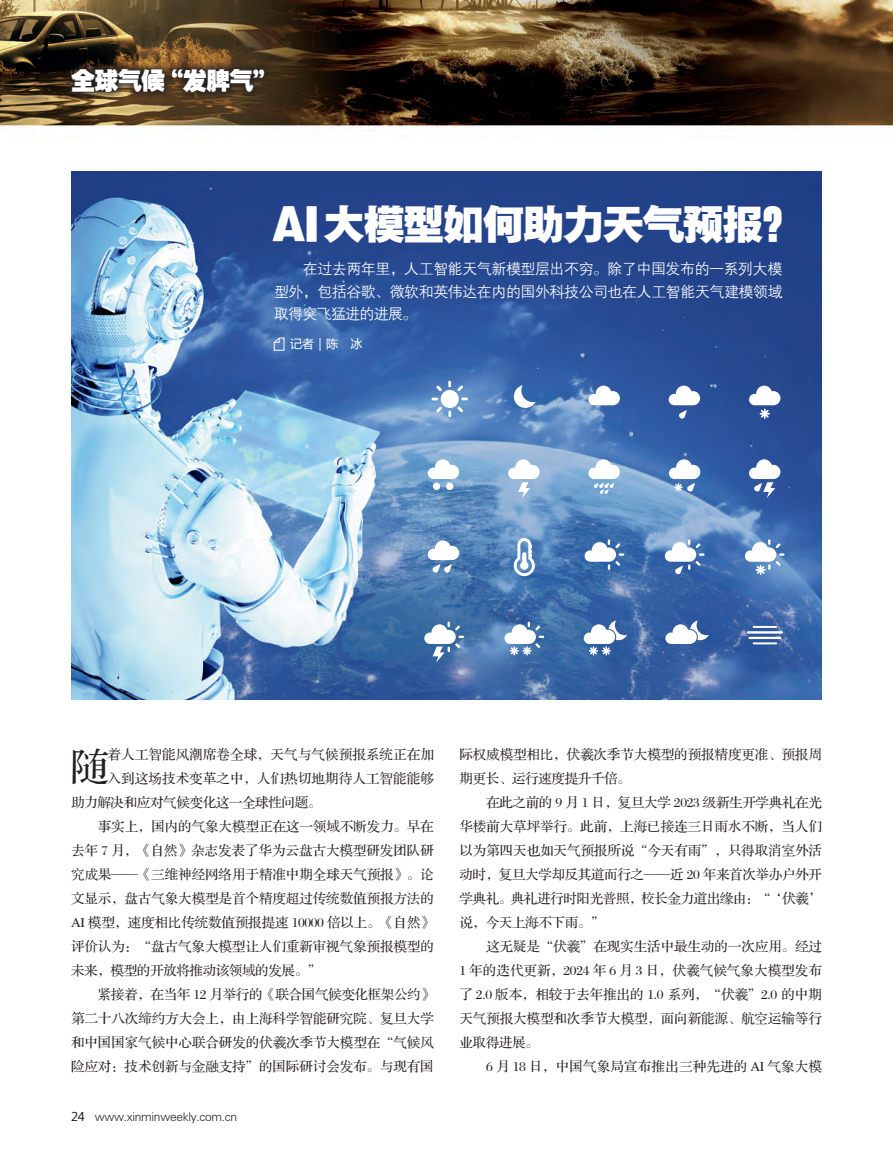
<style>
.page{position:relative;width:893px;height:1157px;background:#fff}
.page>*{position:absolute;margin:0;border:0;box-sizing:border-box;transform-origin:0 0}
.t1{font:42px "FZYDTHJW GB1 0";letter-spacing:-.05em;color:#fff}
.t2{font:37.5px "FZS3 JW GB1 0";color:#231f20}
.t3{font:24px "FZCCHJW GB1 0";letter-spacing:-.025em;color:#fff}
.t4{font:15px/22.5px "FZZDXJW GB1 0";letter-spacing:-.03em;color:#fff;text-align:justify}
.t5{font:13.5px "FZS3 JW GB1 0";letter-spacing:-.005em;color:#231f20}
.t6{font:13.5px "FZS3 JW GB1 0";letter-spacing:-.025em;color:#231f20}
.t7{font:13.5px "FZS3 JW GB1 0";letter-spacing:.015em;color:#231f20}
.t8{font:12px "FZXH1 JW GB1 0";letter-spacing:-.025em;color:#231f20}
.t9{font:12px "Microsoft Ya Hei";color:#fff}
.s1{font-family:"Microsoft Ya Hei"}
</style>
<div class="page">
<img style="left:0;top:0;width:893px;height:128px">
<svg style="left:62px;top:60px;width:211px;height:41px;background:#423222"></svg>
<img style="left:71px;top:172px;width:751px;height:527px">
<svg style="left:274px;top:337px;width:10px;height:13px"></svg>
<svg style="left:431px;top:381px;width:37px;height:36px"></svg>
<svg style="left:514px;top:385px;width:22px;height:23px"></svg>
<svg style="left:588px;top:385px;width:32px;height:20px"></svg>
<svg style="left:669px;top:385px;width:31px;height:34px"></svg>
<svg style="left:749px;top:385px;width:31px;height:34px"></svg>
<svg style="left:428px;top:459px;width:31px;height:20px"></svg>
<div style="left:433px;top:482px;width:7px;height:8px;background:#fff;border-radius:50%"></div>
<div style="left:446px;top:482px;width:7px;height:8px;background:#fff;border-radius:50%"></div>
<svg style="left:508px;top:459px;width:32px;height:39px"></svg>
<svg style="left:588px;top:459px;width:32px;height:35px"></svg>
<svg style="left:669px;top:459px;width:31px;height:33px"></svg>
<svg style="left:749px;top:459px;width:31px;height:39px"></svg>
<svg style="left:428px;top:540px;width:31px;height:33px"></svg>
<svg style="left:514px;top:538px;width:21px;height:38px"></svg>
<svg style="left:585px;top:539px;width:39px;height:31px"></svg>
<svg style="left:665px;top:539px;width:39px;height:35px"></svg>
<svg style="left:745px;top:539px;width:40px;height:36px"></svg>
<svg style="left:424px;top:621px;width:40px;height:41px"></svg>
<svg style="left:504px;top:621px;width:40px;height:34px"></svg>
<svg style="left:584px;top:620px;width:43px;height:35px"></svg>
<svg style="left:665px;top:620px;width:44px;height:24px"></svg>
<hr style="left:753px;top:626px;width:24px;height:2px;background:#fff">
<hr style="left:747px;top:631px;width:36px;height:2px;background:#fff">
<hr style="left:748px;top:637px;width:33px;height:2px;background:#fff">
<hr style="left:753px;top:642px;width:24px;height:2px;background:#fff">
<h3 class="t3" style="left:71px;top:66px;width:207px">全球气候“发脾气”</h3>
<p class="t1" style="left:272px;top:201px;width:533px">AI大模型如何助力天气预报？</p>
<p class="t4" style="left:274px;top:258px;width:510px">　　在过去两年里，人工智能天气新模型层出不穷。除了中国发布的一系列大模型外，包括谷歌、微软和英伟达在内的国外科技公司也在人工智能天气建模领域取得突飞猛进的进展。</p>
<p class="t9" style="left:290px;top:335px;width:73px">记者｜陈　冰</p>
<p class="t2" style="left:71px;top:747px;width:39px">随</p>
<p class="t5" style="left:108px;top:747px;width:328px">着人工智能风潮席卷全球，天气与气候预报系统正在加</p>
<p class="t5" style="left:108px;top:771px;width:328px">入到这场技术变革之中，人们热切地期待人工智能能够</p>
<p class="t6" style="left:71px;top:795px;width:252px">助力解决和应对气候变化这一全球性问题。</p>
<p class="t5" style="left:98px;top:819px;width:337px">事实上，国内的气象大模型正在这一领域不断发力。早在</p>
<p class="t5" style="left:71px;top:843px;width:364px">去年 7 月，《自然》杂志发表了华为云盘古大模型研发团队研</p>
<p class="t5" style="left:71px;top:867px;width:364px">究成果——《三维神经网络用于精准中期全球天气预报》。论</p>
<p class="t5" style="left:71px;top:891px;width:364px">文显示，盘古气象大模型是首个精度超过传统数值预报方法的</p>
<p class="t5" style="left:71px;top:915px;width:364px">AI 模型，速度相比传统数值预报提速 10000 倍以上。《自然》</p>
<p class="t5" style="left:71px;top:939px;width:364px">评价认为：“盘古气象大模型让人们重新审视气象预报模型的</p>
<p class="t6" style="left:71px;top:963px;width:252px">未来，模型的开放将推动该领域的发展。”</p>
<p class="t6" style="left:98px;top:987px;width:338px">紧接着，在当年 12 月举行的《联合国气候变化框架公约》</p>
<p class="t5" style="left:71px;top:1011px;width:364px">第二十八次缔约方大会上，由上海科学智能研究院、复旦大学</p>
<p class="t5" style="left:71px;top:1035px;width:364px">和中国国家气候中心联合研发的伏羲次季节大模型在“气候风</p>
<p class="t5" style="left:71px;top:1059px;width:364px">险应对：技术创新与金融支持”的国际研讨会发布。与现有国</p>
<p class="t8" style="left:71px;top:1109px;width:168px"><span class="s1">24</span> www.xinminweekly.com.cn</p>
<p class="t5" style="left:459px;top:747px;width:364px">际权威模型相比，伏羲次季节大模型的预报精度更准、预报周</p>
<p class="t6" style="left:459px;top:771px;width:173px">期更长、运行速度提升千倍。</p>
<p class="t6" style="left:486px;top:795px;width:337px">在此之前的 9 月 1 日，复旦大学 2023 级新生开学典礼在光</p>
<p class="t5" style="left:459px;top:819px;width:364px">华楼前大草坪举行。此前，上海已接连三日雨水不断，当人们</p>
<p class="t5" style="left:459px;top:843px;width:364px">以为第四天也如天气预报所说“今天有雨”，只得取消室外活</p>
<p class="t6" style="left:459px;top:867px;width:364px">动时，复旦大学却反其道而行之——近 20 年来首次举办户外开</p>
<p class="t6" style="left:459px;top:891px;width:364px">学典礼。典礼进行时阳光普照，校长金力道出缘由：“‘伏羲’</p>
<p class="t6" style="left:459px;top:915px;width:147px">说，今天上海不下雨。”</p>
<p class="t5" style="left:486px;top:939px;width:337px">这无疑是“伏羲”在现实生活中最生动的一次应用。经过</p>
<p class="t5" style="left:459px;top:963px;width:364px">1 年的迭代更新，2024 年 6 月 3 日，伏羲气候气象大模型发布</p>
<p class="t5" style="left:459px;top:987px;width:364px">了 2.0 版本，相较于去年推出的 1.0 系列，“伏羲”2.0 的中期</p>
<p class="t5" style="left:459px;top:1011px;width:364px">天气预报大模型和次季节大模型，面向新能源、航空运输等行</p>
<p class="t5" style="left:459px;top:1035px;width:81px">业取得进展。</p>
<p class="t7" style="left:486px;top:1059px;width:337px">6 月 18 日，中国气象局宣布推出三种先进的 AI 气象大模</p>
</div>
